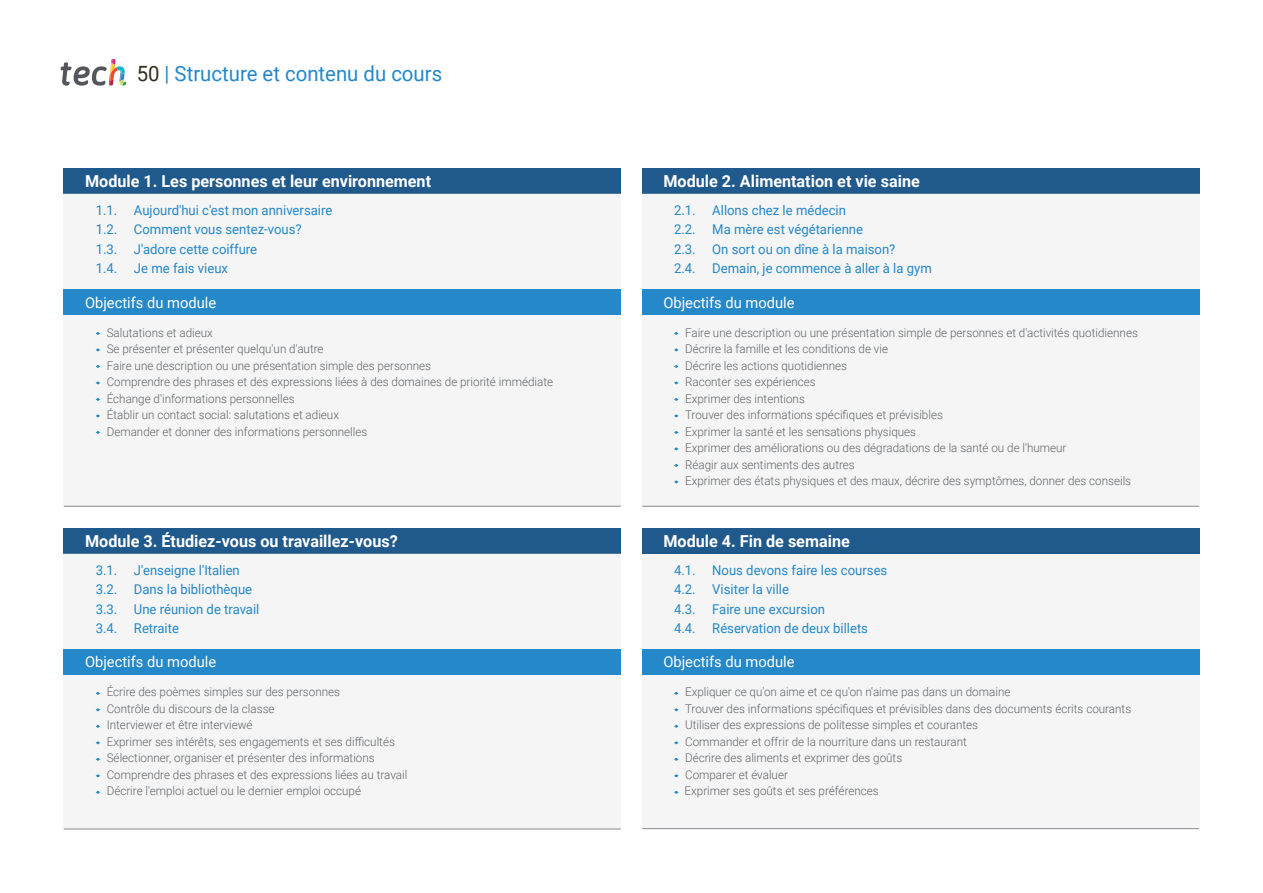
<style>
.page{position:relative;width:1263px;height:893px;background:#fff}
.page>*{position:absolute;margin:0;border:0;box-sizing:border-box;transform-origin:0 0}
.t1{font:21px "Roboto";color:#2488c9}
.t2{font:700 16.5px "Roboto";color:#fff}
.t3{font:15px "Roboto";color:#fff}
.t4{font:13.5px/19.5px "Roboto";color:#2488c9}
.t5{font:300 12px/16.5px "Roboto";color:#61646a}
.s1{color:#312e20}
</style>
<div class="page">
<svg style="left:61px;top:59px;width:65px;height:27px"></svg>
<div style="left:64px;top:168px;width:557px;height:26px;background:#20598b"></div>
<div style="left:64px;top:528px;width:557px;height:26px;background:#20598b"></div>
<div style="left:642px;top:168px;width:557px;height:26px;background:#20598b"></div>
<div style="left:642px;top:528px;width:557px;height:26px;background:#20598b"></div>
<div style="left:64px;top:194px;width:557px;height:312px;background:#f4f5f4"></div>
<div style="left:64px;top:554px;width:557px;height:275px;background:#f4f5f4"></div>
<div style="left:642px;top:194px;width:557px;height:312px;background:#f4f5f4"></div>
<div style="left:642px;top:554px;width:557px;height:274px;background:#f4f5f4"></div>
<div style="left:64px;top:289px;width:557px;height:26px;background:#2488c9"></div>
<div style="left:64px;top:649px;width:557px;height:25px;background:#2488c9"></div>
<div style="left:642px;top:289px;width:557px;height:26px;background:#2488c9"></div>
<div style="left:642px;top:649px;width:557px;height:25px;background:#2488c9"></div>
<svg style="left:96px;top:332px;width:4px;height:3px"></svg>
<svg style="left:96px;top:365px;width:4px;height:3px"></svg>
<svg style="left:96px;top:398px;width:4px;height:3px"></svg>
<svg style="left:96px;top:431px;width:4px;height:3px"></svg>
<hr style="left:64px;top:506px;width:557px;height:1px;background:#878a8e">
<hr style="left:64px;top:829px;width:557px;height:1px;background:#878a8e">
<hr style="left:642px;top:506px;width:557px;height:1px;background:#878a8e">
<hr style="left:642px;top:828px;width:557px;height:1px;background:#878a8e">
<h1 class="t1" style="left:137px;top:59px;width:307px"><span class="s1">50</span> | Structure et contenu du cours</h1>
<h2 class="t2" style="left:85px;top:170px;width:348px">Module 1. Les personnes et leur environnement</h2>
<h2 class="t2" style="left:663px;top:170px;width:258px">Module 2. Alimentation et vie saine</h2>
<p class="t4" style="left:96px;top:200px;width:238px">1.1. Aujourd'hui c'est mon anniversaire<br>1.2. Comment vous sentez-vous?<br>1.3. J'adore cette coiffure<br>1.4. Je me fais vieux</p>
<p class="t4" style="left:674px;top:200px;width:259px">2.1. Allons chez le médecin<br>2.2. Ma mère est végétarienne<br>2.3. On sort ou on dîne à la maison?<br>2.4. Demain, je commence à aller à la gym</p>
<p class="t3" style="left:85px;top:292px;width:133px">Objectifs du module</p>
<p class="t3" style="left:663px;top:292px;width:133px">Objectifs du module</p>
<p class="t5" style="left:107px;top:324px;width:448px">Salutations et adieux<br>Se présenter et présenter quelqu'un d'autre<br>Faire une description ou une présentation simple des personnes<br>Comprendre des phrases et des expressions liées à des domaines de priorité immédiate Échange d'informations personnelles<br>Établir un contact social: salutations et adieux<br>Demander et donner des informations personnelles</p>
<p class="t5" style="left:685px;top:324px;width:454px">Faire une description ou une présentation simple de personnes et d'activités quotidiennes Décrire la famille et les conditions de vie<br>Décrire les actions quotidiennes<br>Raconter ses expériences<br>Exprimer des intentions<br>Trouver des informations spécifiques et prévisibles<br>Exprimer la santé et les sensations physiques<br>Exprimer des améliorations ou des dégradations de la santé ou de l'humeur<br>Réagir aux sentiments des autres<br>Exprimer des états physiques et des maux, décrire des symptômes, donner des conseils</p>
<h2 class="t2" style="left:85px;top:530px;width:314px">Module 3. Étudiez-vous ou travaillez-vous?</h2>
<h2 class="t2" style="left:663px;top:530px;width:188px">Module 4. Fin de semaine</h2>
<p class="t4" style="left:96px;top:559px;width:165px">3.1. J'enseigne l'Italien<br>3.2. Dans la bibliothèque<br>3.3. Une réunion de travail<br>3.4. Retraite</p>
<p class="t4" style="left:674px;top:559px;width:215px">4.1. Nous devons faire les courses<br>4.2. Visiter la ville<br>4.3. Faire une excursion<br>4.4. Réservation de deux billets</p>
<p class="t3" style="left:85px;top:651px;width:133px">Objectifs du module</p>
<p class="t3" style="left:663px;top:651px;width:133px">Objectifs du module</p>
<p class="t5" style="left:107px;top:683px;width:302px">Écrire des poèmes simples sur des personnes<br>Contrôle du discours de la classe<br>Interviewer et être interviewé<br>Exprimer ses intérêts, ses engagements et ses difficultés Sélectionner, organiser et présenter des informations Comprendre des phrases et des expressions liées au travail Décrire l'emploi actuel ou le dernier emploi occupé</p>
<p class="t5" style="left:685px;top:683px;width:448px">Expliquer ce qu'on aime et ce qu'on n'aime pas dans un domaine<br>Trouver des informations spécifiques et prévisibles dans des documents écrits courants Utiliser des expressions de politesse simples et courantes<br>Commander et offrir de la nourriture dans un restaurant<br>Décrire des aliments et exprimer des goûts<br>Comparer et évaluer<br>Exprimer ses goûts et ses préférences</p>
</div>
